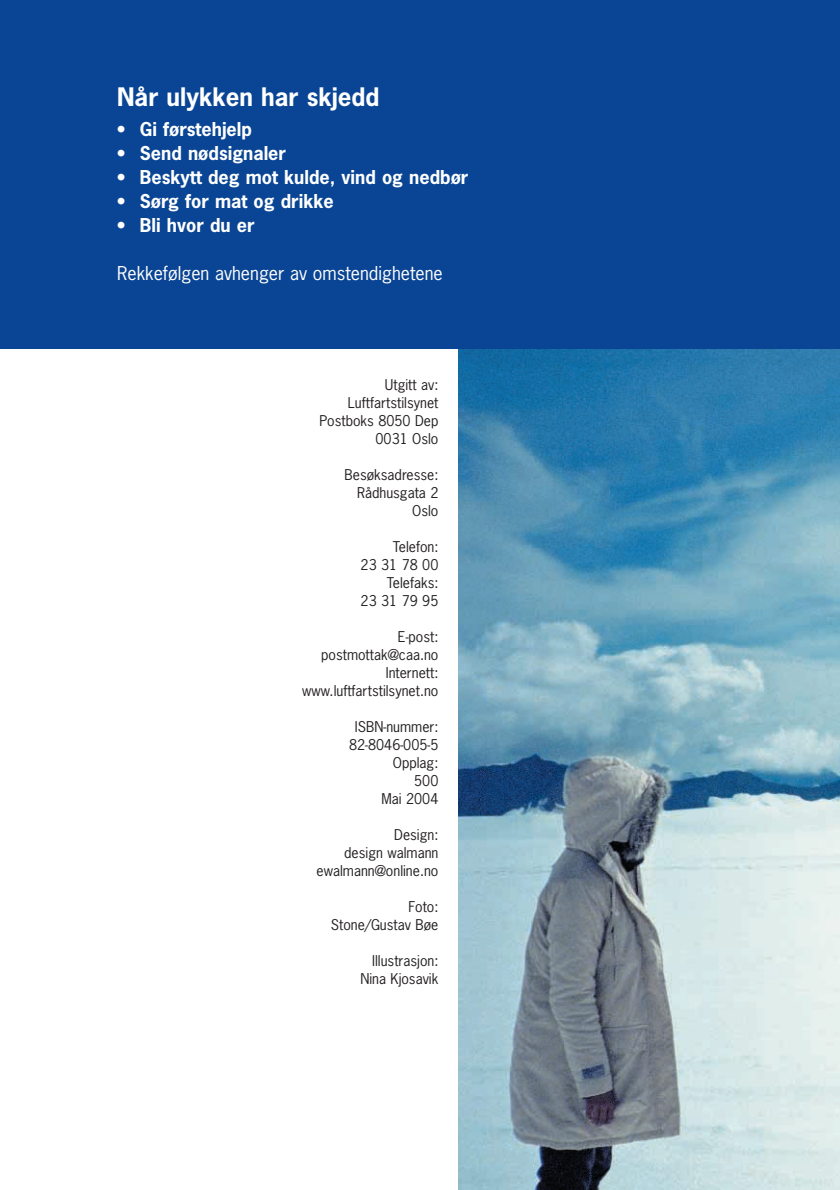
<style>
.page{position:relative;width:840px;height:1190px;background:#fff}
.page>*{position:absolute;margin:0;border:0;box-sizing:border-box;transform-origin:0 0}
.t1{font:700 24px "News Gothic";color:#fff}
.t2{font:700 18px "News Gothic";color:#fff}
.t3{font:18px "News Gothic";color:#fff}
.t4{font:14px/18px "News Gothic";color:#231f20;text-align:right}
</style>
<div class="page">
<img style="left:458px;top:349px;width:382px;height:841px">
<div style="left:0;top:0;width:840px;height:349px;background:#094594"></div>
<h1 class="t1" style="left:117px;top:87px;width:264px">Når ulykken har skjedd</h1>
<p class="t2" style="left:117px;top:122px;width:136px">• Gi førstehjelp</p>
<p class="t2" style="left:117px;top:146px;width:170px">• Send nødsignaler</p>
<p class="t2" style="left:117px;top:170px;width:353px">• Beskytt deg mot kulde, vind og nedbør</p>
<p class="t2" style="left:117px;top:194px;width:218px">• Sørg for mat og drikke</p>
<p class="t2" style="left:117px;top:218px;width:139px">• Bli hvor du er</p>
<p class="t3" style="left:117px;top:266px;width:327px">Rekkefølgen avhenger av omstendighetene</p>
<p class="t4" style="left:319px;top:377px;width:121px">Utgitt av:<br>Luftfartstilsynet<br>Postboks 8050 Dep<br>0031 Oslo</p>
<p class="t4" style="left:345px;top:467px;width:95px">Besøksadresse:<br>Rådhusgata 2<br>Oslo</p>
<p class="t4" style="left:361px;top:539px;width:79px">Telefon:<br>23 31 78 00<br>Telefaks:<br>23 31 79 95</p>
<p class="t4" style="left:302px;top:629px;width:138px">E-post: postmottak@caa.no<br>Internett: www.luftfartstilsynet.no</p>
<p class="t4" style="left:349px;top:719px;width:91px">ISBN-nummer:<br>82-8046-005-5<br>Opplag:<br>500<br>Mai 2004</p>
<p class="t4" style="left:317px;top:827px;width:123px">Design:<br>design walmann ewalmann@online.no</p>
<p class="t4" style="left:331px;top:899px;width:109px">Foto:<br>Stone/Gustav Bøe</p>
<p class="t4" style="left:360px;top:953px;width:80px">Illustrasjon:<br>Nina Kjosavik</p>
</div>
